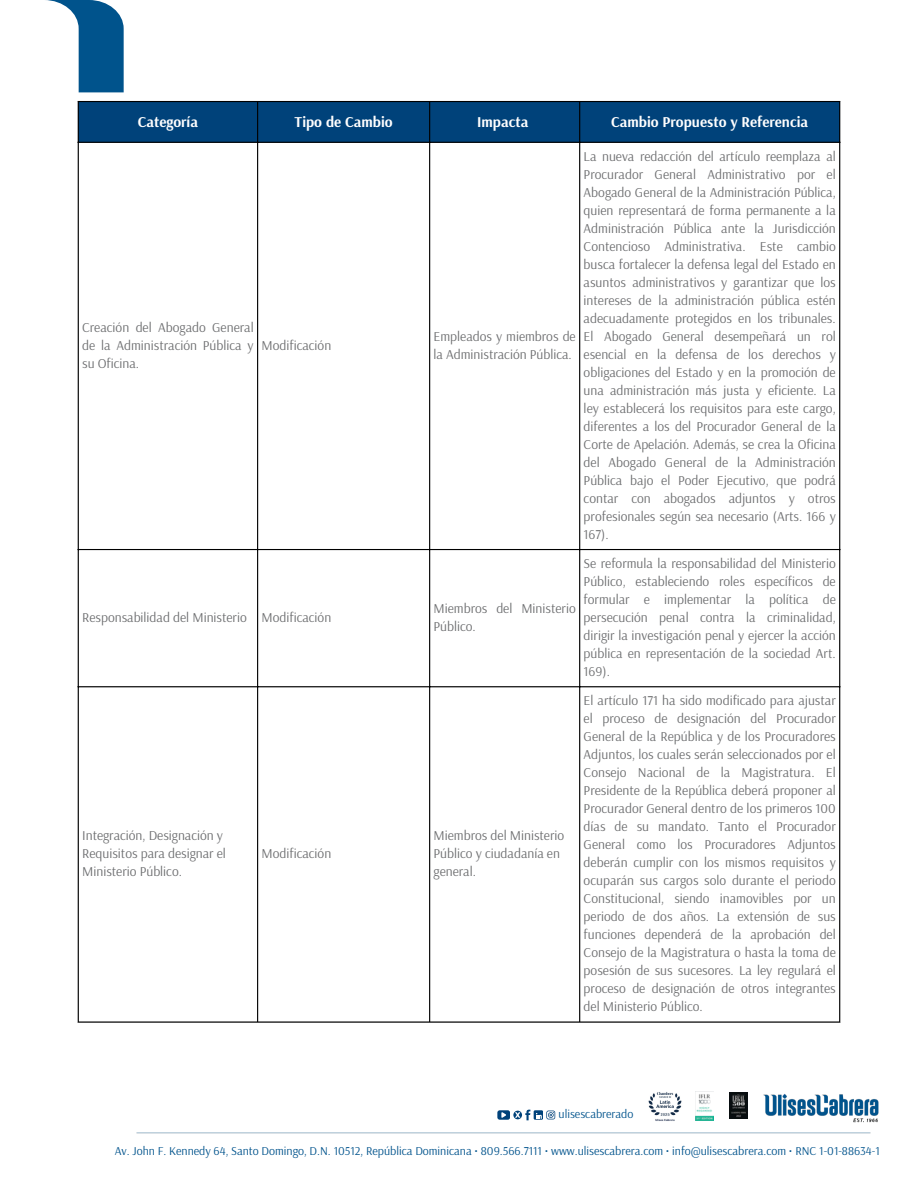
<style>
.page{position:relative;width:918px;height:1188px;background:#fff}
.page>*{position:absolute;margin:0;border:0;box-sizing:border-box;transform-origin:0 0}
.t1{font:700 15px "Arsenal";color:#fff}
.t2{font:13.5px/18px "Arsenal";color:#6d6e70;text-align:justify}
.t3{font:12px "Arsenal";color:#00538c}
</style>
<div class="page">
<img style="left:763px;top:1093px;width:116px;height:30px">
<img style="left:696px;top:1094px;width:18px;height:27px">
<img style="left:730px;top:1093px;width:18px;height:26px">
<svg style="left:46px;top:0;width:78px;height:92px"></svg>
<img style="left:648px;top:1092px;width:34px;height:29px">
<div style="left:79px;top:102px;width:760px;height:40px;background:#00427a"></div>
<hr style="left:78px;top:102px;width:1px;height:919px;background:#000">
<hr style="left:257px;top:102px;width:1px;height:919px;background:#000">
<hr style="left:429px;top:102px;width:1px;height:919px;background:#000">
<hr style="left:579px;top:102px;width:1px;height:919px;background:#000">
<hr style="left:839px;top:102px;width:1px;height:919px;background:#000">
<hr style="left:78px;top:101px;width:762px;height:1px;background:#000">
<hr style="left:78px;top:142px;width:762px;height:1px;background:#000">
<hr style="left:78px;top:549px;width:762px;height:1px;background:#000">
<hr style="left:78px;top:686px;width:762px;height:1px;background:#000">
<hr style="left:78px;top:1021px;width:762px;height:2px;background:#000">
<svg style="left:497px;top:1110px;width:33px;height:10px"></svg>
<div style="left:534px;top:1110px;width:9px;height:9px;background:#00427a"></div>
<svg style="left:536px;top:1111px;width:19px;height:8px"></svg>
<p class="t1" style="left:138px;top:112px;width:62px">Categoría</p>
<p class="t1" style="left:295px;top:112px;width:100px">Tipo de Cambio</p>
<p class="t1" style="left:477px;top:112px;width:53px">Impacta</p>
<p class="t1" style="left:611px;top:112px;width:198px">Cambio Propuesto y Referencia</p>
<p class="t2" style="left:82px;top:318px;width:173px">Creación del Abogado General de la Administración Pública y su Oficina.</p>
<p class="t2" style="left:262px;top:336px;width:71px">Modificación</p>
<p class="t2" style="left:434px;top:327px;width:144px">Empleados y miembros de la Administración Pública.</p>
<p class="t2" style="left:82px;top:608px;width:166px">Responsabilidad del Ministerio</p>
<p class="t2" style="left:262px;top:608px;width:71px">Modificación</p>
<p class="t2" style="left:434px;top:599px;width:144px">Miembros del Ministerio<br>Público.</p>
<p class="t2" style="left:82px;top:826px;width:145px;text-align:left">Integración, Designación y<br>Requisitos para designar el<br>Ministerio Público.</p>
<h1 class="t2" style="left:262px;top:844px;width:71px">Modificación</h1>
<p class="t2" style="left:434px;top:826px;width:132px;text-align:left">Miembros del Ministerio<br>Público y ciudadanía en general.</p>
<p class="t2" style="left:584px;top:147px;width:254px">La nueva redacción del artículo reemplaza al Procurador General Administrativo por el Abogado General de la Administración Pública, quien representará de forma permanente a la Administración Pública ante la Jurisdicción Contencioso Administrativa. Este cambio busca fortalecer la defensa legal del Estado en asuntos administrativos y garantizar que los intereses de la administración pública estén adecuadamente protegidos en los tribunales.<br>El Abogado General desempeñará un rol esencial en la defensa de los derechos y obligaciones del Estado y en la promoción de una administración más justa y eficiente. La ley establecerá los requisitos para este cargo, diferentes a los del Procurador General de la Corte de Apelación. Además, se crea la Oficina del Abogado General de la Administración Pública bajo el Poder Ejecutivo, que podrá contar con abogados adjuntos y otros profesionales según sea necesario (Arts. 166 y 167).</p>
<p class="t2" style="left:584px;top:554px;width:254px">Se reformula la responsabilidad del Ministerio Público, estableciendo roles específicos de formular e implementar la política de persecución penal contra la criminalidad, dirigir la investigación penal y ejercer la acción pública en representación de la sociedad Art.<br>169).</p>
<p class="t2" style="left:584px;top:691px;width:254px">El artículo 171 ha sido modificado para ajustar el proceso de designación del Procurador General de la República y de los Procuradores Adjuntos, los cuales serán seleccionados por el Consejo Nacional de la Magistratura. El Presidente de la República deberá proponer al Procurador General dentro de los primeros 100 días de su mandato. Tanto el Procurador General como los Procuradores Adjuntos deberán cumplir con los mismos requisitos y ocuparán sus cargos solo durante el periodo Constitucional, siendo inamovibles por un periodo de dos años. La extensión de sus funciones dependerá de la aprobación del Consejo de la Magistratura o hasta la toma de posesión de sus sucesores. La ley regulará el proceso de designación de otros integrantes del Ministerio Público.</p>
<p class="t3" style="left:559px;top:1106px;width:76px">ulisescabrerado</p>
<p class="t3" style="left:115px;top:1143px;width:767px">Av. John F. Kennedy 64, Santo Domingo, D.N. 10512, República Dominicana • 809.566.7111 • www.ulisescabrera.com • info@ulisescabrera.com • RNC 1-01-88634-1</p>
</div>
